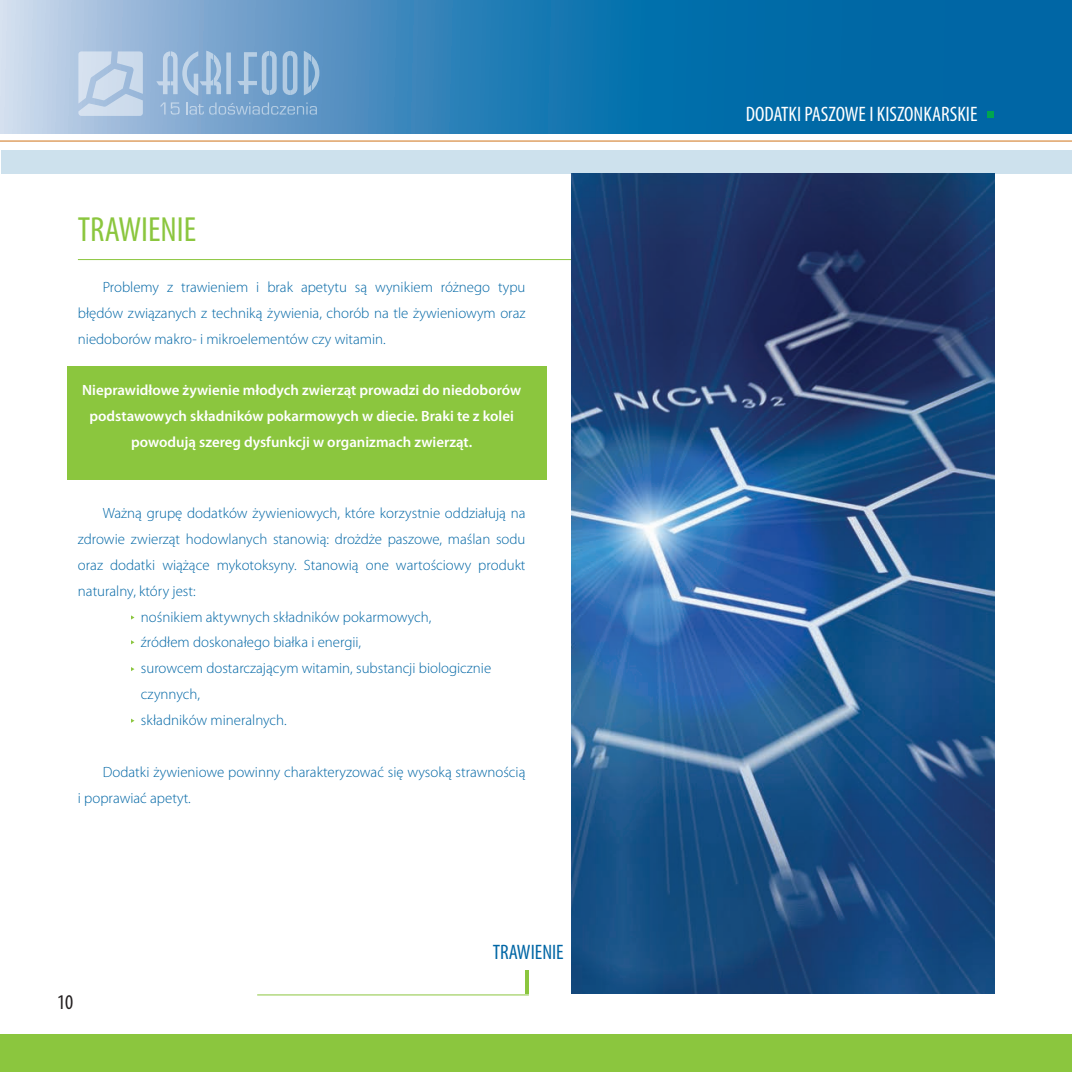
<style>
.page{position:relative;width:1072px;height:1072px;background:#fff}
.page>*{position:absolute;margin:0;border:0;box-sizing:border-box;transform-origin:0 0}
.t1{font:condensed 35px "Myriad Pro";color:#8bc63e}
.t2{font:condensed 21px "Myriad Pro";color:#fff}
.t3{font:condensed 21px "Myriad Pro";color:#0066a5}
.t4{font:condensed 21px "Myriad Pro";color:#231f20}
.t5{font:300 14.88px/25.9px "Myriad Pro";color:#0066a5;text-align:justify}
.t6{font:600 14.88px/25.9px "Myriad Pro";color:#fff;text-align:center}
</style>
<div class="page">
<hr style="left:0;top:141px;width:1071px;height:1px;background:#cf7318">
<svg style="left:0;top:0;width:1057px;height:134px;background:#3182b7"></svg>
<div style="left:1057px;top:0;width:14px;height:134px;background:#0066a5"></div>
<div style="left:987px;top:111px;width:7px;height:7px;background:#00a54f"></div>
<div style="left:1px;top:150px;width:1070px;height:23px;background:#cde1ed"></div>
<svg style="left:78px;top:51px;width:65px;height:65px;background:#c4d5e8"></svg>
<svg style="left:237px;top:51px;width:82px;height:44px;background:#86aed2"></svg>
<svg style="left:156px;top:51px;width:75px;height:45px;background:#9bbada"></svg>
<svg style="left:160px;top:102px;width:5px;height:12px"></svg>
<svg style="left:171px;top:102px;width:9px;height:13px"></svg>
<svg style="left:186px;top:102px;width:131px;height:13px;background:#82abd1"></svg>
<div style="left:67px;top:367px;width:479px;height:113px;background:#8bc63e"></div>
<hr style="left:78px;top:259px;width:913px;height:1px;background:#8bc63e">
<img style="left:571px;top:173px;width:423px;height:820px">
<div style="left:0;top:1034px;width:1071px;height:37px;background:#8bc63e"></div>
<hr style="left:257px;top:994px;width:272px;height:1px;background:#8bc63e">
<hr style="left:525px;top:970px;width:4px;height:24px;background:#8bc63e">
<p class="t1" style="left:78px;top:208px;width:120px">TRAWIENIE</p>
<p class="t5" style="left:78px;top:274px;width:449px;text-indent:25px">Problemy z trawieniem i brak apetytu są wynikiem różnego typu błędów związanych z techniką żywienia, chorób na tle żywieniowym oraz niedoborów makro- i mikroelementów czy witamin.</p>
<p class="t6" style="left:82px;top:377px;width:441px">Nieprawidłowe żywienie młodych zwierząt prowadzi do niedoborów podstawowych składników pokarmowych w diecie. Braki te z kolei powodują szereg dysfunkcji w organizmach zwierząt.</p>
<p class="t5" style="left:78px;top:500px;width:449px;text-indent:25px">Ważną grupę dodatków żywieniowych, które korzystnie oddziałują na zdrowie zwierząt hodowlanych stanowią: drożdże paszowe, maślan sodu oraz dodatki wiążące mykotoksyny. Stanowią one wartościowy produkt naturalny, który jest:</p>
<p class="t5" style="left:141px;top:603px;width:292px">nośnikiem aktywnych składników pokarmowych,</p>
<p class="t5" style="left:141px;top:629px;width:222px">źródłem doskonałego białka i energii,</p>
<p class="t5" style="left:141px;top:655px;width:352px">surowcem dostarczającym witamin, substancji biologicznie</p>
<p class="t5" style="left:141px;top:681px;width:61px">czynnych,</p>
<p class="t5" style="left:141px;top:707px;width:147px">składników mineralnych.</p>
<p class="t5" style="left:78px;top:759px;width:449px;text-indent:25px">Dodatki żywieniowe powinny charakteryzować się wysoką strawnością i poprawiać apetyt.</p>
<h2 class="t4" style="left:57px;top:989px;width:18px">10</h2>
<p class="t3" style="left:492px;top:939px;width:73px">TRAWIENIE</p>
<h2 class="t2" style="left:745px;top:101px;width:233px">DODATKI PASZOWE I KISZONKARSKIE</h2>
</div>
